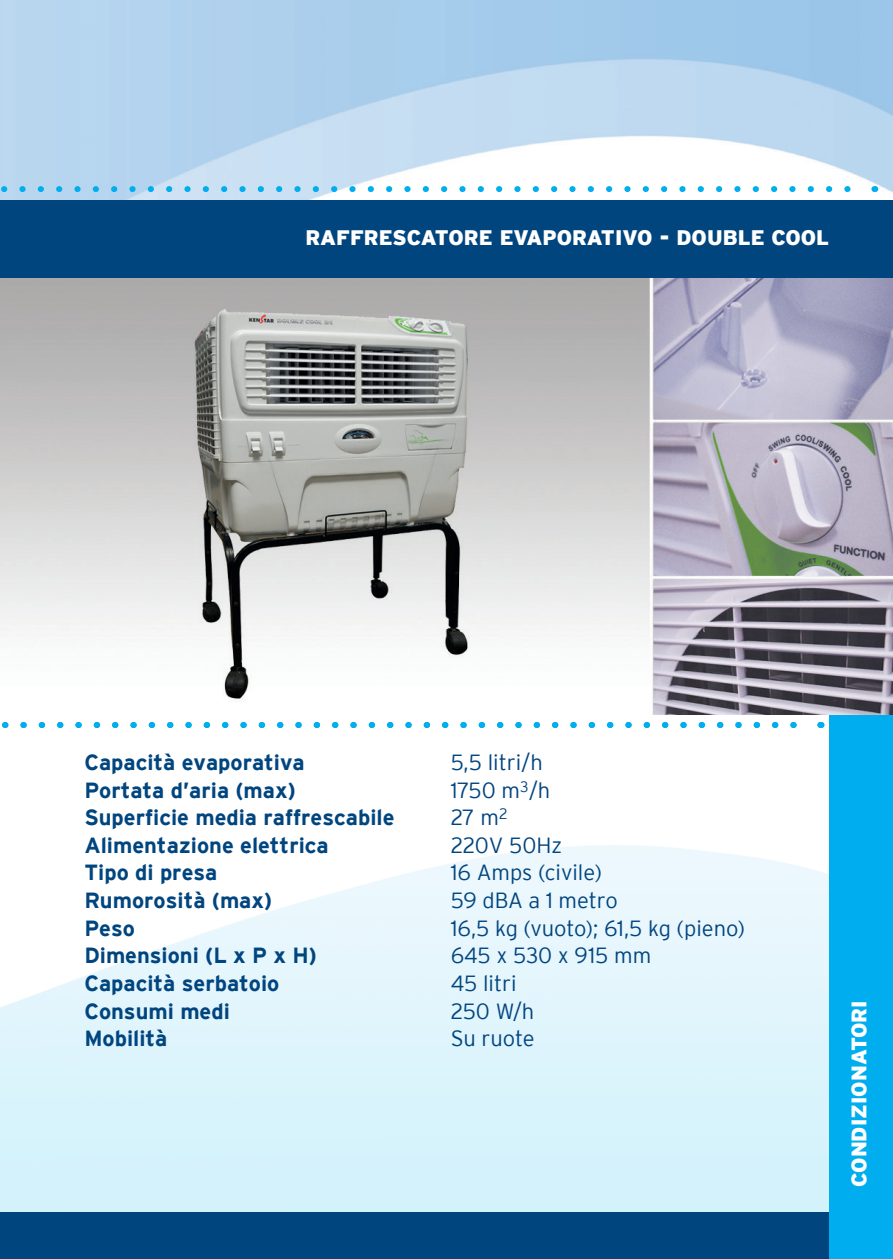
<style>
.page{position:relative;width:893px;height:1259px;background:#fff}
.page>*{position:absolute;margin:0;border:0;box-sizing:border-box;transform-origin:0 0}
.tech_vet{font:700 21.9px "Interstate";color:#01457f}
.tech_vet-2{font:300 21.9px "Interstate";color:#01457f}
.product_rechts{font:900 21px "Interstate";color:#fff}
</style>
<div class="page">
<img style="left:0;top:0;width:893px;height:200px">
<div style="left:0;top:1212px;width:893px;height:47px;background:#01457f"></div>
<div style="left:829px;top:278px;width:64px;height:981px;background:#00aeef"></div>
<svg style="left:0;top:186px;width:865px;height:6px"></svg>
<svg style="left:2px;top:722px;width:795px;height:6px"></svg>
<img style="left:0;top:278px;width:893px;height:436px">
<div style="left:0;top:200px;width:893px;height:78px;background:#01457f"></div>
<p class="product_rechts" style="left:306px;top:225px;width:525px">RAFFRESCATORE EVAPORATIVO - DOUBLE COOL</p>
<p class="tech_vet" style="left:84px;top:750px;width:222px">Capacità evaporativa</p>
<p class="tech_vet" style="left:84px;top:777px;width:213px">Portata d’aria (max)</p>
<p class="tech_vet" style="left:84px;top:805px;width:312px">Superficie media raffrescabile</p>
<p class="tech_vet" style="left:84px;top:833px;width:246px">Alimentazione elettrica</p>
<p class="tech_vet" style="left:84px;top:860px;width:135px">Tipo di presa</p>
<p class="tech_vet" style="left:84px;top:888px;width:189px">Rumorosità (max)</p>
<p class="tech_vet" style="left:84px;top:916px;width:52px">Peso</p>
<p class="tech_vet" style="left:84px;top:943px;width:234px">Dimensioni (L x P x H)</p>
<p class="tech_vet" style="left:84px;top:971px;width:197px">Capacità serbatoio</p>
<p class="tech_vet" style="left:84px;top:998px;width:147px">Consumi medi</p>
<p class="tech_vet" style="left:84px;top:1026px;width:85px">Mobilità</p>
<p class="tech_vet-2" style="left:451px;top:750px;width:94px">5,5 litri/h</p>
<p class="tech_vet-2" style="left:451px;top:777px;width:101px">1750 m<sup>3</sup>/h</p>
<p class="tech_vet-2" style="left:451px;top:805px;width:58px">27 m<sup>2</sup></p>
<p class="tech_vet-2" style="left:451px;top:833px;width:113px">220V 50Hz</p>
<p class="tech_vet-2" style="left:451px;top:860px;width:153px">16 Amps (civile)</p>
<p class="tech_vet-2" style="left:451px;top:888px;width:168px">59 dBA a 1 metro</p>
<p class="tech_vet-2" style="left:451px;top:915px;width:296px">16,5 kg (vuoto); 61,5 kg (pieno)</p>
<p class="tech_vet-2" style="left:451px;top:943px;width:202px">645 x 530 x 915 mm</p>
<p class="tech_vet-2" style="left:451px;top:971px;width:67px">45 litri</p>
<p class="tech_vet-2" style="left:451px;top:998px;width:85px">250 W/h</p>
<p class="tech_vet-2" style="left:451px;top:1026px;width:86px">Su ruote</p>
<p class="product_rechts" style="left:847px;top:1186px;width:188px;rotate:-90deg">CONDIZIONATORI</p>
</div>
